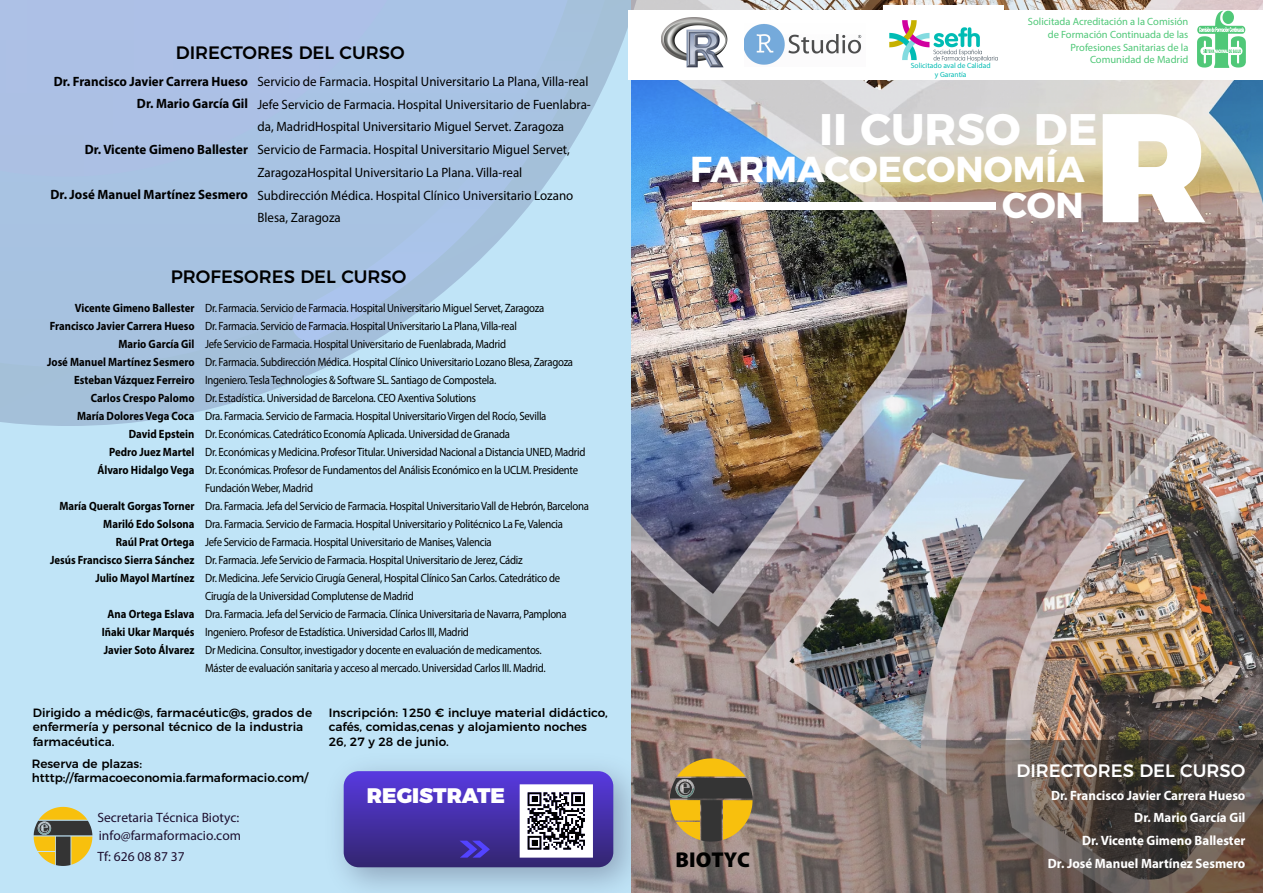
<style>
.page{position:relative;width:1263px;height:893px;background:#fff}
.page>*{position:absolute;margin:0;border:0;box-sizing:border-box;transform-origin:0 0}
.t1{font:900 154.35px "Montserrat";color:#fff}
.t2{font:700 44.1px "Montserrat";color:#fff}
.t3{font:700 36px "Montserrat";color:#fff}
.t4{font:900 21.45px "Myriad Pro";color:#000}
.t5{font:900 21px "Montserrat";color:#fff}
.t6{font:500 18px "Montserrat";color:#000}
.t7{font:500 18px "Montserrat";color:#fff}
.t8{font:13.5px/22.6px "Myriad Pro";color:#000;scale:.96 1}
.t9{font:700 13.5px/22.6px "Myriad Pro";color:#000;text-align:right;scale:.96 1}
.t10{font:700 13.5px/22.6px "Myriad Pro";color:#fff;text-align:right;scale:.96 1}
.t11{font:13.5px "Myriad Pro";color:#1e1030}
.t12{font:12px/18px "Myriad Pro";letter-spacing:-.025em;color:#000;scale:.89 1}
.t13{font:700 12px/18px "Myriad Pro";color:#000;text-align:right;scale:.89 1}
.t14{font:500 12px/14.4px "Montserrat";color:#000}
.t15{font:10.5px/12.6px "Myriad Pro";color:#50c878;text-align:right}
.t16{font:7.5px/9px "Myriad Pro";color:#00bbb3;text-align:center}
</style>
<div class="page">
<img style="left:630px;top:0;width:633px;height:741px">
<svg style="left:630px;top:741px;width:633px;height:152px;background:#71635d"></svg>
<div style="left:0;top:0;width:630px;height:893px;background:#c0e4f7"></div>
<div style="left:692px;top:202px;width:303px;height:7px;background:#fff"></div>
<svg style="left:0;top:0;width:645px;height:426px"></svg>
<svg style="left:0;top:177px;width:581px;height:190px;background:#a9c5e2"></svg>
<svg style="left:289px;top:0;width:325px;height:341px"></svg>
<div style="left:0;top:0;width:431px;height:177px;background:#acc0e5"></div>
<img style="left:339px;top:742px;width:321px;height:151px">
<svg style="left:344px;top:771px;width:269px;height:96px;background:#5b4aab"></svg>
<div style="left:628px;top:11px;width:635px;height:69px;background:#fff"></div>
<img style="left:662px;top:18px;width:66px;height:50px">
<img style="left:744px;top:24px;width:118px;height:41px">
<svg style="left:1197px;top:11px;width:49px;height:57px"></svg>
<img style="left:884px;top:5px;width:119px;height:57px">
<svg style="left:34px;top:807px;width:58px;height:59px"></svg>
<svg style="left:670px;top:758px;width:82px;height:84px;background:#9b813c"></svg>
<h3 class="t6" style="left:176px;top:38px;width:230px">DIRECTORES DEL CURSO</h3>
<p class="t9" style="left:54px;top:69px;width:204px">Dr. Francisco Javier Carrera Hueso<br>Dr. Mario García Gil</p>
<p class="t9" style="left:85px;top:137px;width:172px">Dr. Vicente Gimeno Ballester</p>
<p class="t9" style="left:50px;top:183px;width:207px">Dr. José Manuel Martínez Sesmero</p>
<p class="t8" style="left:257px;top:70px;width:349px">Servicio de Farmacia. Hospital Universitario La Plana, Villa-real Jefe Servicio de Farmacia. Hospital Universitario de Fuenlabra&shy;da, MadridHospital Universitario Miguel Servet. Zaragoza Servicio de Farmacia. Hospital Universitario Miguel Servet, ZaragozaHospital Universitario La Plana. Villa-real Subdirección Médica. Hospital Clínico Universitario Lozano Blesa, Zaragoza</p>
<h3 class="t6" style="left:171px;top:262px;width:237px">PROFESORES DEL CURSO</h3>
<p class="t12" style="left:205px;top:298px;width:433px">Dr. Farmacia. Servicio de Farmacia. Hospital Universitario Miguel Servet, Zaragoza<br>Dr. Farmacia. Servicio de Farmacia. Hospital Universitario La Plana, Villa-real<br>Jefe Servicio de Farmacia. Hospital Universitario de Fuenlabrada, Madrid<br>Dr. Farmacia. Subdirección Médica. Hospital Clínico Universitario Lozano Blesa, Zaragoza Ingeniero. Tesla Technologies &amp; Software SL. Santiago de Compostela.<br>Dr. Estadística. Universidad de Barcelona. CEO Axentiva Solutions<br>Dra. Farmacia. Servicio de Farmacia. Hospital Universitario Virgen del Rocío, Sevilla<br>Dr. Económicas. Catedrático Economía Aplicada. Universidad de Granada<br>Dr. Económicas y Medicina. Profesor Titular. Universidad Nacional a Distancia UNED, Madrid Dr. Económicas. Profesor de Fundamentos del Análisis Económico en la UCLM. Presidente Fundación Weber, Madrid<br>Dra. Farmacia. Jefa del Servicio de Farmacia. Hospital Universitario Vall de Hebrón, Barcelona Dra. Farmacia. Servicio de Farmacia. Hospital Universitario y Politécnico La Fe, Valencia<br>Jefe Servicio de Farmacia. Hospital Universitario de Manises, Valencia<br>Dr. Farmacia. Jefe Servicio de Farmacia. Hospital Universitario de Jerez, Cádiz<br>Dr. Medicina. Jefe Servicio Cirugía General, Hospital Clínico San Carlos. Catedrático de Cirugía de la Universidad Complutense de Madrid<br>Dra. Farmacia. Jefa del Servicio de Farmacia. Clínica Universitaria de Navarra, Pamplona Ingeniero. Profesor de Estadística. Universidad Carlos III, Madrid<br>Dr Medicina. Consultor, investigador y docente en evaluación de medicamentos.<br>Máster de evaluación sanitaria y acceso al mercado. Universidad Carlos III. Madrid.</p>
<p class="t14" style="left:33px;top:704px;width:281px">Dirigido a médic@s, farmacéutic@s, grados de enfermería y personal técnico de la industria farmacéutica.</p>
<p class="t13" style="left:47px;top:298px;width:167px">Vicente Gimeno Ballester<br>Francisco Javier Carrera Hueso<br>Mario García Gil<br>José Manuel Martínez Sesmero<br>Esteban Vázquez Ferreiro<br>Carlos Crespo Palomo<br>María Dolores Vega Coca<br>David Epstein<br>Pedro Juez Martel<br>Álvaro Hidalgo Vega</p>
<p class="t13" style="left:50px;top:496px;width:164px">María Queralt Gorgas Torner<br>Mariló Edo Solsona<br>Raúl Prat Ortega<br>Jesús Francisco Sierra Sánchez<br>Julio Mayol Martínez</p>
<p class="t13" style="left:102px;top:604px;width:106px;text-align:center">Ana Ortega Eslava<br>Iñaki Ukar Marqués<br>Javier Soto Álvarez</p>
<p class="t14" style="left:329px;top:704px;width:281px">Inscripción: 1250 € incluye material didáctico, cafés, comidas,cenas y alojamiento noches<br>26, 27 y 28 de junio.</p>
<p class="t16" style="left:911px;top:61px;width:81px">Solicitado aval de Calidad y Garantía</p>
<p class="t15" style="left:1028px;top:15px;width:162px">Solicitada Acreditación a la Comisión de Formación Continuada de las<br>Profesiones Sanitarias de la<br>Comunidad de Madrid</p>
<h2 class="t2" style="left:819px;top:93px;width:280px">II CURSO DE</h2>
<h1 class="t1" style="left:1095px;top:38px;width:113px">R</h1>
<h3 class="t3" style="left:690px;top:140px;width:396px">FARMACOECONOMÍA</h3>
<h3 class="t3" style="left:1002px;top:176px;width:83px">CON</h3>
<p class="t14" style="left:32px;top:755px;width:278px">Reserva de plazas: htttp://farmacoeconomia.farmaformacio.com/</p>
<h3 class="t5" style="left:367px;top:778px;width:140px">REGISTRATE</h3>
<p class="t11" style="left:97px;top:809px;width:143px">Secretaria Técnica Biotyc:</p>
<p class="t11" style="left:98px;top:848px;width:89px">Tf: 626 08 87 37</p>
<h3 class="t4" style="left:675px;top:847px;width:76px">BIOTYC</h3>
<p class="t11" style="left:99px;top:827px;width:144px">info@farmaformacio.com</p>
<h3 class="t7" style="left:1016px;top:756px;width:230px">DIRECTORES DEL CURSO</h3>
<p class="t10" style="left:1048px;top:783px;width:207px">Dr. Francisco Javier Carrera Hueso<br>Dr. Mario García Gil<br>Dr. Vicente Gimeno Ballester<br>Dr. José Manuel Martínez Sesmero</p>
</div>
